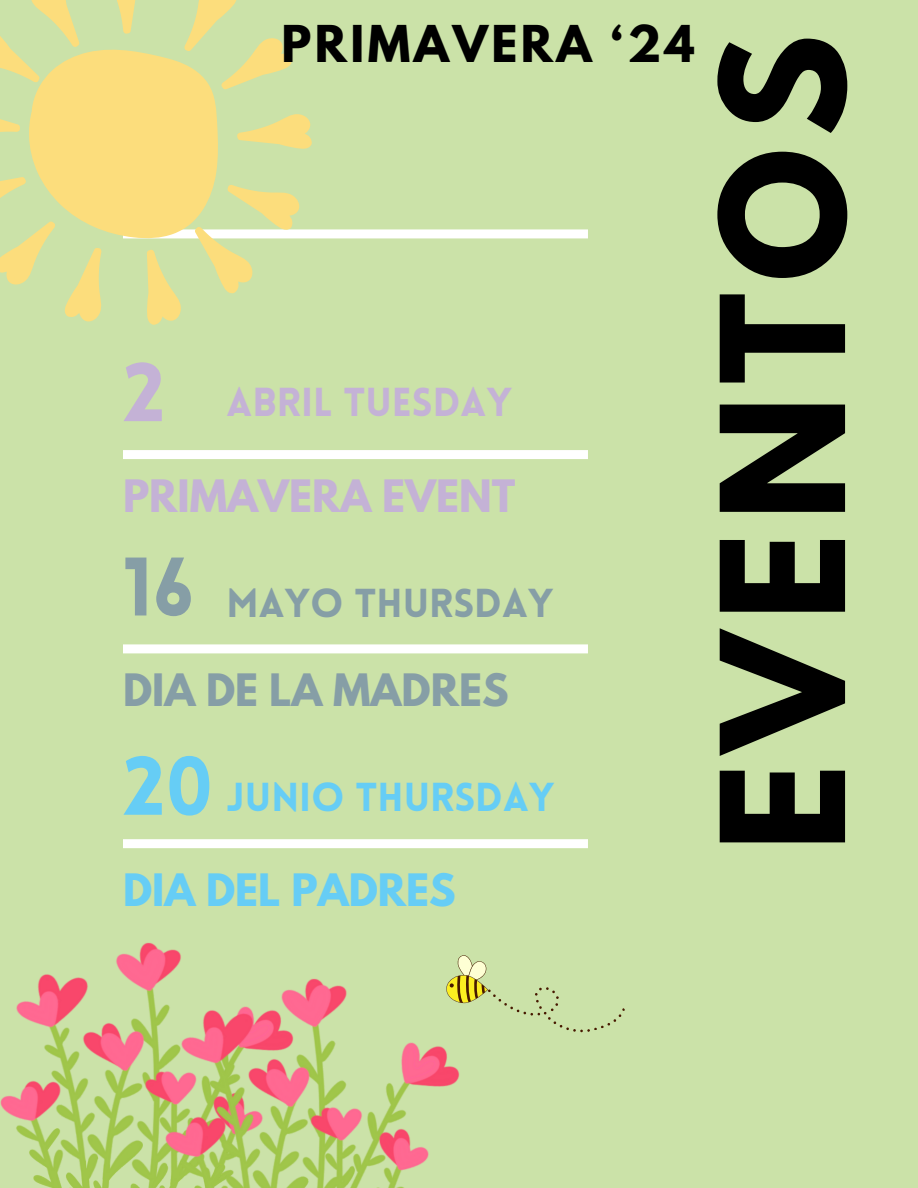
<style>
.page{position:relative;width:918px;height:1188px;background:#cbe2a8}
.page>*{position:absolute;margin:0;border:0;box-sizing:border-box;transform-origin:0 0}
.t1{font:700 151.95px "League Spartan";letter-spacing:.075em;color:#000}
.t2{font:900 81.15px "Lovelo";color:#869ea6}
.t3{font:900 81.15px "Lovelo";color:#66cdf5}
.t4{font:900 81.15px "Lovelo";color:#c4b2d6}
.t5{font:700 45px "League Spartan";letter-spacing:.075em;color:#000}
.t6{font:700 39.6px "League Spartan";color:#c4b2d6}
.t7{font:700 39.6px "League Spartan";color:#869ea6}
.t8{font:700 39.6px "League Spartan";color:#66cdf5}
.t9{font:900 39.45px "Lovelo";color:#66cdf5}
.t10{font:900 39.45px "Lovelo";color:#c4b2d6}
.t11{font:900 39.45px "Lovelo";color:#869ea6}
</style>
<div class="page">
<div style="left:123px;top:229px;width:465px;height:9px;background:#fff"></div>
<div style="left:123px;top:450px;width:465px;height:9px;background:#fff"></div>
<div style="left:123px;top:644px;width:465px;height:9px;background:#fff"></div>
<div style="left:123px;top:839px;width:465px;height:9px;background:#fff"></div>
<img style="left:0;top:942px;width:181px;height:246px">
<img style="left:166px;top:978px;width:293px;height:210px">
<svg style="left:0;top:0;width:312px;height:325px"></svg>
<svg style="left:438px;top:955px;width:187px;height:109px"></svg>
<p class="t5" style="left:282px;top:22px;width:415px">PRIMAVERA ‘24</p>
<p class="t4" style="left:123px;top:360px;width:44px">2</p>
<p class="t10" style="left:227px;top:386px;width:287px">ABRIL TUESDAY</p>
<p class="t6" style="left:123px;top:476px;width:394px">PRIMAVERA EVENT</p>
<h2 class="t2" style="left:123px;top:555px;width:73px">16</h2>
<p class="t11" style="left:227px;top:587px;width:328px">MAYO THURSDAY</p>
<p class="t7" style="left:123px;top:671px;width:387px">DIA DE LA MADRES</p>
<h1 class="t3" style="left:123px;top:754px;width:92px">20</h1>
<p class="t9" style="left:227px;top:782px;width:329px">JUNIO THURSDAY</p>
<p class="t8" style="left:123px;top:871px;width:334px">DIA DEL PADRES</p>
<p class="t1" style="left:708px;top:852px;width:819px;rotate:-90deg">EVENTOS</p>
</div>
